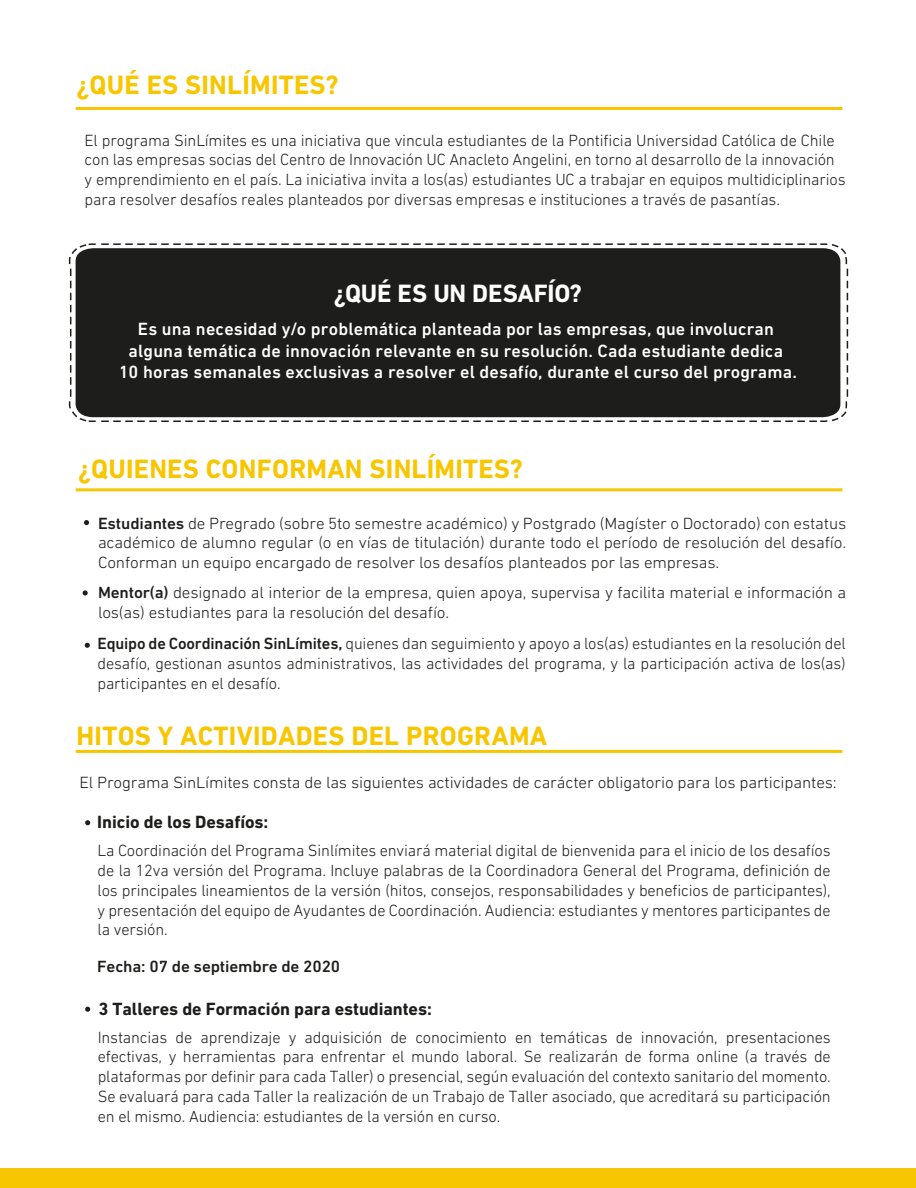
<style>
.page{position:relative;width:916px;height:1188px;background:#fff}
.page>*{position:absolute;margin:0;border:0;box-sizing:border-box;transform-origin:0 0}
.t1{font:700 27px "DIN Next LT Pro";letter-spacing:.01em;color:#f8c600}
.t2{font:700 25.5px "DIN Next LT Pro";letter-spacing:-.01em;color:#fff}
.t3{font:500 18px/21.6px "DIN Next LT Pro";letter-spacing:.01em;color:#fff;text-align:center}
.t4{font:700 18px "DIN Next LT Pro";letter-spacing:-.005em;color:#1d1d1b}
.t5{font:300 16.5px/19.8px "DIN Next LT Pro";letter-spacing:-.01em;color:#1d1d1b;text-align:justify}
.t6{font:300 16.5px/19.8px "DIN Next LT Pro";letter-spacing:-.01em;color:#1d1d1b;text-align:justify;scale:1.04 1}
.t7{font:500 16.5px "DIN Next LT Pro";letter-spacing:-.01em;color:#1d1d1b;scale:1.04 1}
.s1{font-weight:500}
</style>
<div class="page">
<svg style="left:68px;top:243px;width:780px;height:179px"></svg>
<div style="left:76px;top:248px;width:764px;height:169px;background:#1d1d1b"></div>
<div style="left:0;top:1169px;width:916px;height:19px;background:#f8c600"></div>
<svg style="left:85px;top:643px;width:5px;height:5px"></svg>
<svg style="left:83px;top:590px;width:5px;height:6px"></svg>
<svg style="left:84px;top:520px;width:5px;height:5px"></svg>
<hr style="left:76px;top:107px;width:766px;height:3px;background:#f8c600">
<hr style="left:76px;top:488px;width:766px;height:3px;background:#f8c600">
<hr style="left:76px;top:750px;width:766px;height:3px;background:#f8c600">
<svg style="left:85px;top:820px;width:5px;height:5px"></svg>
<svg style="left:85px;top:1007px;width:5px;height:5px"></svg>
<h1 class="t1" style="left:77px;top:69px;width:264px">¿QUÉ ES SINLÍMITES?</h1>
<p class="t5" style="left:85px;top:130px;width:762px;text-align:left">El programa SinLímites es una iniciativa que vincula estudiantes de la Pontificia Universidad Católica de Chile con las empresas socias del Centro de Innovación UC Anacleto Angelini, en torno al desarrollo de la innovación y emprendimiento en el país. La iniciativa invita a los(as) estudiantes UC a trabajar en equipos multidiciplinarios para resolver desafíos reales planteados por diversas empresas e instituciones a través de pasantías.</p>
<h2 class="t2" style="left:334px;top:279px;width:250px">¿QUÉ ES UN DESAFÍO?</h2>
<p class="t3" style="left:119px;top:318px;width:680px">Es una necesidad y/o problemática planteada por las empresas, que involucran alguna temática de innovación relevante en su resolución. Cada estudiante dedica<br>10 horas semanales exclusivas a resolver el desafío, durante el curso del programa.</p>
<h1 class="t1" style="left:78px;top:453px;width:446px">¿QUIENES CONFORMAN SINLÍMITES?</h1>
<p class="t6" style="left:98px;top:513px;width:721px"><span class="s1">Estudiantes</span> de Pregrado (sobre 5to semestre académico) y Postgrado (Magíster o Doctorado) con estatus académico de alumno regular (o en vías de titulación) durante todo el período de resolución del desafío.<br>Conforman un equipo encargado de resolver los desafíos planteados por las empresas.</p>
<p class="t6" style="left:98px;top:583px;width:721px"><span class="s1">Mentor(a)</span> designado al interior de la empresa, quien apoya, supervisa y facilita material e información a los(as) estudiantes para la resolución del desafío.</p>
<p class="t5" style="left:98px;top:634px;width:750px"><span class="s1">Equipo de Coordinación SinLímites,</span> quienes dan seguimiento y apoyo a los(as) estudiantes en la resolución del desafío, gestionan asuntos administrativos, las actividades del programa, y la participación activa de los(as) participantes en el desafío.</p>
<h1 class="t1" style="left:77px;top:720px;width:472px">HITOS Y ACTIVIDADES DEL PROGRAMA</h1>
<p class="t6" style="left:79px;top:772px;width:730px">El Programa SinLímites consta de las siguientes actividades de carácter obligatorio para los participantes:</p>
<p class="t4" style="left:97px;top:812px;width:173px">Inicio de los Desafíos:</p>
<p class="t5" style="left:98px;top:840px;width:735px">La Coordinación del Programa Sinlímites enviará material digital de bienvenida para el inicio de los desafíos de la 12va versión del Programa. Incluye palabras de la Coordinadora General del Programa, definición de los principales lineamientos de la versión (hitos, consejos, responsabilidades y beneficios de participantes), y presentación del equipo de Ayudantes de Coordinación. Audiencia: estudiantes y mentores participantes de la versión.</p>
<p class="t7" style="left:97px;top:956px;width:235px">Fecha: 07 de septiembre de 2020</p>
<p class="t4" style="left:98px;top:998px;width:335px">3 Talleres de Formación para estudiantes:</p>
<p class="t5" style="left:98px;top:1027px;width:735px">Instancias de aprendizaje y adquisición de conocimiento en temáticas de innovación, presentaciones efectivas, y herramientas para enfrentar el mundo laboral. Se realizarán de forma online (a través de plataformas por definir para cada Taller) o presencial, según evaluación del contexto sanitario del momento.<br>Se evaluará para cada Taller la realización de un Trabajo de Taller asociado, que acreditará su participación en el mismo. Audiencia: estudiantes de la versión en curso.</p>
</div>
